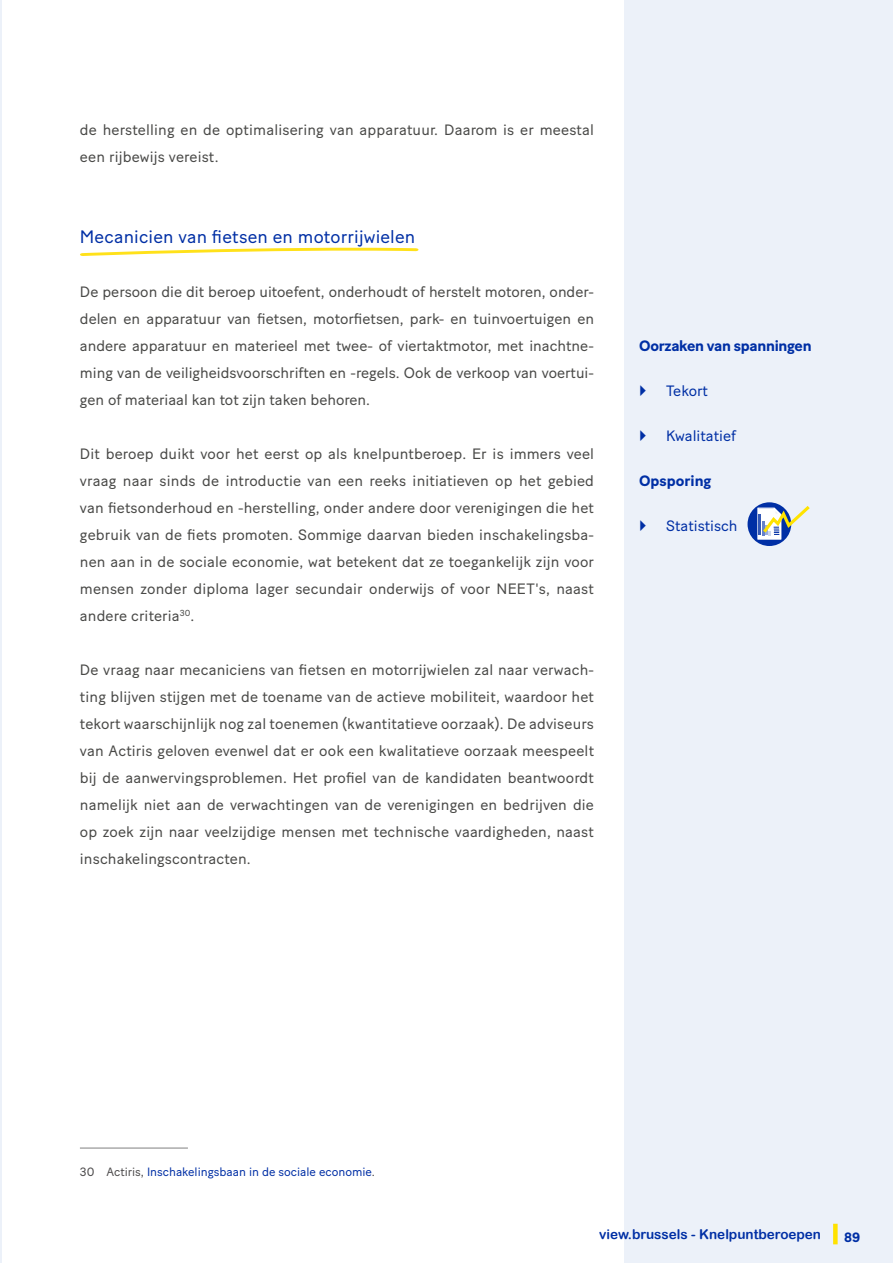
<style>
.page{position:relative;width:893px;height:1263px;background:#fff}
.page>*{position:absolute;margin:0;border:0;box-sizing:border-box;transform-origin:0 0}
.t1{font:18px "Baton Turbo";letter-spacing:.01em;color:#002fa5}
.t2{font:15px/27px "Baton Turbo";letter-spacing:.01em;color:#494947;text-align:justify}
.t3{font:15px "Baton Turbo";color:#002fa5}
.t4{font:700 15px "Baton Turbo";letter-spacing:-.02em;color:#002fa5}
.t5{font:700 15px "Baton Turbo";color:#002fa5}
.t6{font:13.5px "Arial Rounded MT Bold";color:#002fa5}
.t7{font:700 13.5px "Baton Turbo";color:#002fa5}
.t8{font:12px "Baton Turbo";color:#002fa5}
.s1{color:#4d4b4c}
</style>
<div class="page">
<hr style="left:80px;top:1147px;width:108px;height:2px;background:#ababab">
<div style="left:624px;top:0;width:269px;height:1263px;background:#ecf1f9"></div>
<div style="left:833px;top:1224px;width:5px;height:20px;background:#ffe200"></div>
<hr style="left:0;top:0;width:2px;height:1263px;background:#ecf1f9">
<div style="left:747px;top:502px;width:44px;height:44px;background:#002fa5;border-radius:50%"></div>
<svg style="left:757px;top:503px;width:53px;height:37px"></svg>
<svg style="left:80px;top:248px;width:338px;height:8px"></svg>
<p class="t2" style="left:80px;top:115px;width:516px">de herstelling en de optimalisering van apparatuur. Daarom is er meestal een rijbewijs vereist.</p>
<p class="t1" style="left:80px;top:223px;width:337px">Mecanicien van fietsen en motorrijwielen</p>
<p class="t2" style="left:80px;top:277px;width:516px">De persoon die dit beroep uitoefent, onderhoudt of herstelt motoren, onder&shy;delen en apparatuur van fietsen, motorfietsen, park- en tuinvoertuigen en andere apparatuur en materieel met twee- of viertaktmotor, met inachtne&shy;ming van de veiligheidsvoorschriften en -regels. Ook de verkoop van voertui&shy;gen of materiaal kan tot zijn taken behoren.</p>
<p class="t2" style="left:80px;top:439px;width:516px">Dit beroep duikt voor het eerst op als knelpuntberoep. Er is immers veel vraag naar sinds de introductie van een reeks initiatieven op het gebied van fietsonderhoud en -herstelling, onder andere door verenigingen die het gebruik van de fiets promoten. Sommige daarvan bieden inschakelingsba&shy;nen aan in de sociale economie, wat betekent dat ze toegankelijk zijn voor mensen zonder diploma lager secundair onderwijs of voor NEET's, naast andere criteria<sup>30</sup>.</p>
<p class="t2" style="left:80px;top:655px;width:516px">De vraag naar mecaniciens van fietsen en motorrijwielen zal naar verwach&shy;ting blijven stijgen met de toename van de actieve mobiliteit, waardoor het tekort waarschijnlijk nog zal toenemen (kwantitatieve oorzaak). De adviseurs van Actiris geloven evenwel dat er ook een kwalitatieve oorzaak meespeelt bij de aanwervingsproblemen. Het profiel van de kandidaten beantwoordt namelijk niet aan de verwachtingen van de verenigingen en bedrijven die op zoek zijn naar veelzijdige mensen met technische vaardigheden, naast inschakelingscontracten.</p>
<p class="t4" style="left:639px;top:334px;width:174px">Oorzaken van spanningen</p>
<p class="t3" style="left:666px;top:379px;width:43px">Tekort</p>
<p class="t3" style="left:666px;top:424px;width:71px">Kwalitatief</p>
<p class="t5" style="left:639px;top:470px;width:74px">Opsporing</p>
<p class="t3" style="left:666px;top:515px;width:73px">Statistisch</p>
<p class="t8" style="left:80px;top:1162px;width:297px"><span class="s1">30 Actiris,</span> Inschakelingsbaan in de sociale economie<span class="s1">.</span></p>
<p class="t6" style="left:599px;top:1226px;width:223px">view.brussels - Knelpuntberoepen</p>
<p class="t7" style="left:844px;top:1226px;width:18px">89</p>
</div>
